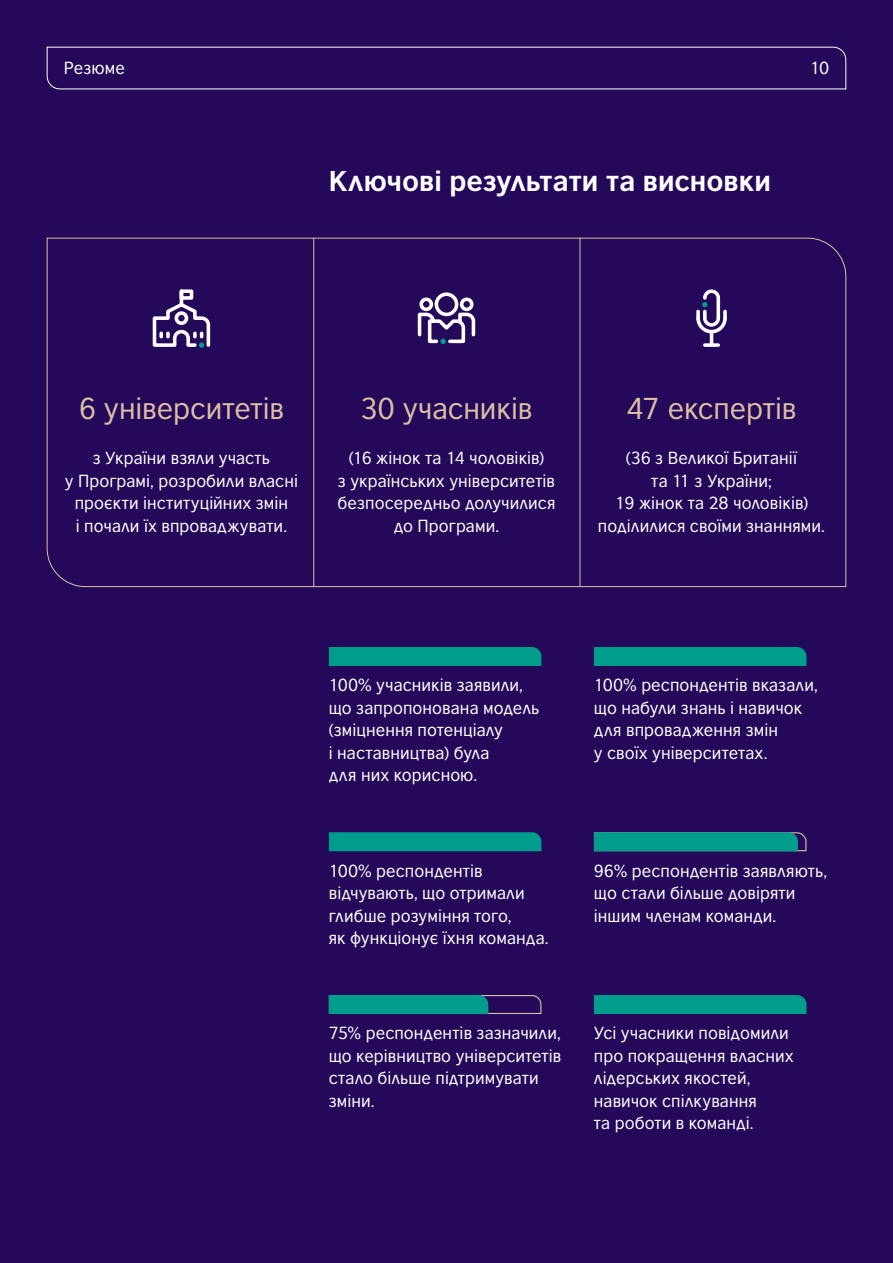
<style>
.page{position:relative;width:893px;height:1263px;background:#240859}
.page>*{position:absolute;margin:0;border:0;box-sizing:border-box;transform-origin:0 0}
.t1{font:28.5px "British Council Sans";letter-spacing:-.005em;color:#dcbfa4}
.t2{font:700 27px "British Council Sans";color:#fff}
.t3{font:16.5px/22.5px "British Council Sans";letter-spacing:.005em;color:#fff}
</style>
<div class="page">
<svg style="left:46px;top:237px;width:801px;height:350px"></svg>
<hr style="left:313px;top:238px;width:1px;height:349px;background:#dcbfa4">
<hr style="left:580px;top:238px;width:1px;height:349px;background:#dcbfa4">
<div style="left:329px;top:647px;width:212px;height:19px;background:#009d8c"></div>
<div style="left:594px;top:647px;width:212px;height:19px;background:#009d8c"></div>
<div style="left:594px;top:995px;width:212px;height:19px;background:#009d8c"></div>
<div style="left:329px;top:832px;width:212px;height:19px;background:#009d8c"></div>
<svg style="left:593px;top:832px;width:214px;height:20px;background:#089389"></svg>
<svg style="left:328px;top:995px;width:214px;height:19px"></svg>
<svg style="left:46px;top:46px;width:801px;height:44px"></svg>
<p class="t3" style="left:64px;top:56px;width:63px">Резюме</p>
<p class="t3" style="left:810px;top:56px;width:21px">10</p>
<h2 class="t2" style="left:329px;top:157px;width:444px">Ключові результати та висновки</h2>
<h1 class="t1" style="left:79px;top:385px;width:207px">6 університетів</h1>
<p class="t3" style="left:65px;top:445px;width:235px;text-align:center">з України взяли участь<br>у Програмі, розробили власні проєкти інституційних змін<br>і почали їх впроваджувати.</p>
<h1 class="t1" style="left:361px;top:385px;width:173px">30 учасників</h1>
<p class="t3" style="left:337px;top:445px;width:220px;text-align:center">(16 жінок та 14 чоловіків)<br>з українських університетів безпосередньо долучилися до Програми.</p>
<h1 class="t1" style="left:627px;top:385px;width:171px">47 експертів</h1>
<p class="t3" style="left:598px;top:445px;width:229px;text-align:center">(36 з Великої Британії<br>та 11 з України;<br>19 жінок та 28 чоловіків) поділилися своїми знаннями.</p>
<p class="t3" style="left:329px;top:672px;width:212px">100% учасників заявили, що запропонована модель (зміцнення потенціалу<br>і наставництва) була<br>для них корисною.</p>
<p class="t3" style="left:594px;top:672px;width:225px">100% респондентів вказали, що набули знань і навичок для впровадження змін<br>у своїх університетах.</p>
<p class="t3" style="left:329px;top:858px;width:221px">100% респондентів відчувають, що отримали глибше розуміння того,<br>як функціонує їхня команда.</p>
<p class="t3" style="left:329px;top:1020px;width:234px">75% респондентів зазначили, що керівництво університетів стало більше підтримувати зміни.</p>
<p class="t3" style="left:594px;top:858px;width:235px">96% респондентів заявляють, що стали більше довіряти іншим членам команди.</p>
<p class="t3" style="left:594px;top:1020px;width:201px">Усі учасники повідомили про покращення власних лідерських якостей, навичок спілкування<br>та роботи в команді.</p>
</div>
